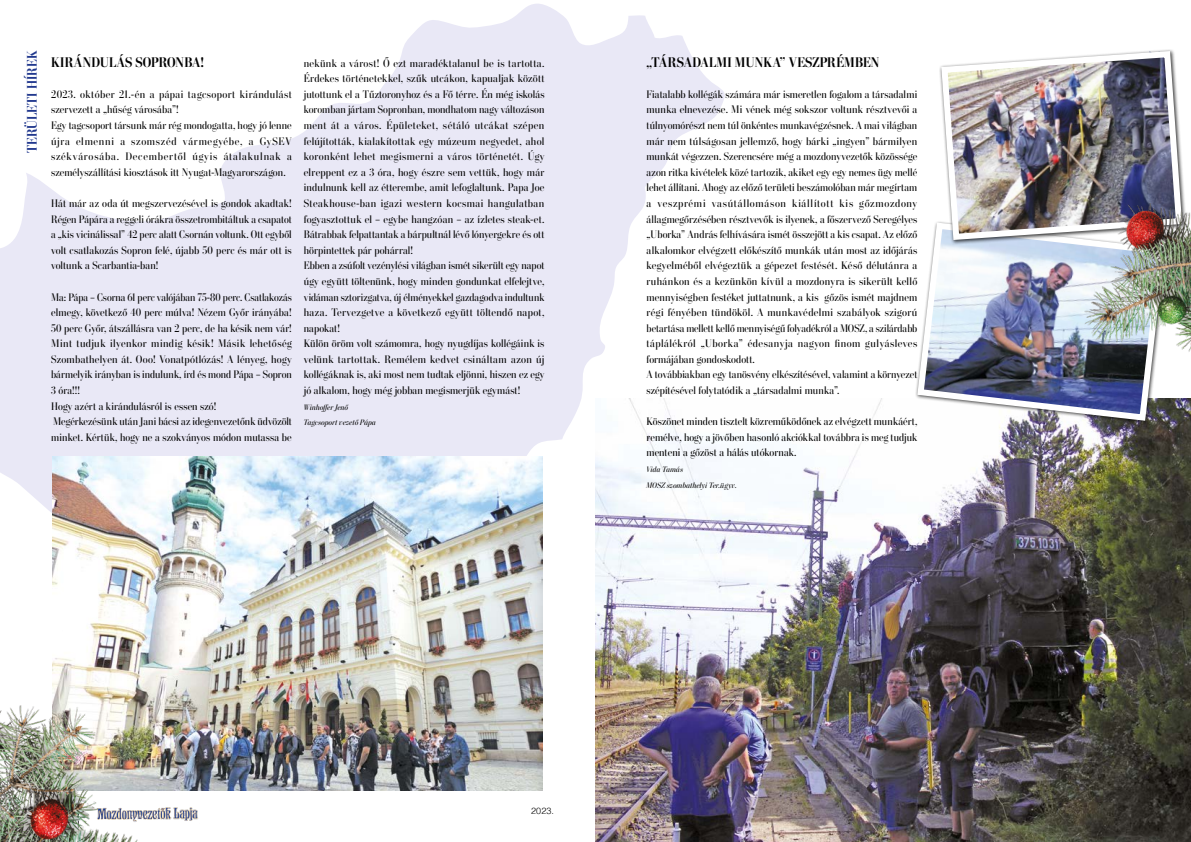
<style>
.page{position:relative;width:1191px;height:842px;background:#fff}
.page>*{position:absolute;margin:0;border:0;box-sizing:border-box;transform-origin:0 0}
.t1{font:700 14px "Stilson Display M";letter-spacing:.02em;color:#000}
.t2{font:700 14px "Stilson Display M";letter-spacing:.005em;color:#22398e}
.t3{font:11px/15.6px "Stilson Display M";letter-spacing:.015em;color:#000}
.t4{font:300 9px "Helvetica";color:#000}
.t5{font:italic 8px/15.6px "Stilson Display M";letter-spacing:.025em;color:#000}
</style>
<div class="page">
<svg style="left:0;top:4px;width:725px;height:578px;fill:#e9e8f6"></svg>
<img style="left:595px;top:398px;width:596px;height:444px">
<img style="left:53px;top:456px;width:489px;height:335px">
<svg style="left:914px;top:295px;width:13px;height:129px"></svg>
<img style="left:939px;top:49px;width:246px;height:154px">
<img style="left:927px;top:203px;width:264px;height:222px">
<img style="left:0;top:630px;width:284px;height:212px">
<p class="t2" style="left:24px;top:153px;width:104px;rotate:-90deg">TERÜLETI HÍREK</p>
<p class="t1" style="left:51px;top:54px;width:154px">KIRÁNDULÁS SOPRONBA!</p>
<p class="t3" style="left:51px;top:86px;width:242px">2023. október 21.-én a pápai tagcsoport kirándulást szervezett a „hűség városába”!<br>Egy tagcsoport társunk már rég mondogatta, hogy jó lenne újra elmenni a szomszéd vármegyébe, a GySEV székvárosába. Decembertől úgyis átalakulnak a személyszállítási kiosztások itt Nyugat-Magyarországon.</p>
<p class="t3" style="left:51px;top:195px;width:242px;text-align:justify">Hát már az oda út megszervezésével is gondok akadtak!<br>Régen Pápára a reggeli órákra összetrombitáltuk a csapatot a „kis vicinálissal” 42 perc alatt Csornán voltunk. Ott egyből volt csatlakozás Sopron felé, újabb 50 perc és már ott is voltunk a Scarbantia-ban!</p>
<p class="t3" style="left:51px;top:289px;width:242px">Ma: Pápa – Csorna 61 perc valójában 75-80 perc. Csatlakozás elmegy, következő 40 perc múlva! Nézem Győr irányába!<br>50 perc Győr, átszállásra van 2 perc, de ha késik nem vár!<br>Mint tudjuk ilyenkor mindig késik! Másik lehetőség Szombathelyen át. Ooo! Vonatpótlózás! A lényeg, hogy bármelyik irányban is indulunk, írd és mond Pápa – Sopron 3 óra!!!<br>Hogy azért a kirándulásról is essen szó!<br>Megérkezésünk után Jani bácsi az idegenvezetőnk üdvözölt minket. Kértük, hogy ne a szokványos módon mutassa be</p>
<p class="t3" style="left:304px;top:55px;width:242px">nekünk a várost! Ő ezt maradéktalanul be is tartotta.<br>Érdekes történetekkel, szűk utcákon, kapualjak között jutottunk el a Tűztoronyhoz és a Fő térre. Én még iskolás koromban jártam Sopronban, mondhatom nagy változáson ment át a város. Épületeket, sétáló utcákat szépen felújították, kialakítottak egy múzeum negyedet, ahol koronként lehet megismerni a város történetét. Úgy elreppent ez a 3 óra, hogy észre sem vettük, hogy már indulnunk kell az étterembe, amit lefoglaltunk. Papa Joe Steakhouse-ban igazi western kocsmai hangulatban fogyasztottuk el – egybe hangzóan – az ízletes steak-et.<br>Bátrabbak felpattantak a bárpultnál lévő lónyergekre és ott hörpintettek pár pohárral!<br>Ebben a zsúfolt vezénylési világban ismét sikerült egy napot úgy együtt töltenünk, hogy minden gondunkat elfelejtve, vidáman sztorizgatva, új élményekkel gazdagodva indultunk haza. Tervezgetve a következő együtt töltendő napot, napokat!<br>Külön öröm volt számomra, hogy nyugdíjas kollégáink is velünk tartottak. Remélem kedvet csináltam azon új kollégáknak is, aki most nem tudtak eljönni, hiszen ez egy jó alkalom, hogy még jobban megismerjük egymást!</p>
<p class="t5" style="left:304px;top:399px;width:74px">Winhoffer Jenő<br>Tagcsoport vezető Pápa</p>
<p class="t1" style="left:646px;top:54px;width:234px">„TÁRSADALMI MUNKA” VESZPRÉMBEN</p>
<p class="t3" style="left:646px;top:86px;width:272px">Fiatalabb kollégák számára már ismeretlen fogalom a társadalmi munka elnevezése. Mi vének még sokszor voltunk résztvevői a túlnyomórészt nem túl önkéntes munkavégzésnek. A mai világban már nem túlságosan jellemző, hogy bárki „ingyen” bármilyen munkát végezzen. Szerencsére még a mozdonyvezetők közössége azon ritka kivételek közé tartozik, akiket egy egy nemes ügy mellé lehet állítani. Ahogy az előző területi beszámolóban már megírtam a veszprémi vasútállomáson kiállított kis gőzmozdony állagmegőrzésében résztvevők is ilyenek, a főszervező Seregélyes „Uborka” András felhívására ismét összejött a kis csapat. Az előző alkalomkor elvégzett előkészítő munkák után most az időjárás kegyelméből elvégeztük a gépezet festését. Késő délutánra a ruhánkon és a kezünkön kívül a mozdonyra is sikerült kellő mennyiségben festéket juttatnunk, a kis gőzös ismét majdnem régi fényében tündököl. A munkavédelmi szabályok szigorú betartása mellett kellő mennyiségű folyadékról a MOSZ, a szilárdabb táplálékról „Uborka” édesanyja nagyon finom gulyásleves formájában gondoskodott.<br>A továbbiakban egy tanösvény elkészítésével, valamint a környezet szépítésével folytatódik a „társadalmi munka”.</p>
<p class="t3" style="left:646px;top:414px;width:272px;text-align:justify">Köszönet minden tisztelt közreműködőnek az elvégzett munkáért, remélve, hogy a jövőben hasonló akciókkal továbbra is meg tudjuk menteni a gőzöst a hálás utókornak.</p>
<p class="t5" style="left:646px;top:462px;width:92px">Vida Tamás<br>MOSZ szombathelyi Ter.ügyv.</p>
<p class="t4" style="left:531px;top:803px;width:25px">2023.</p>
</div>
